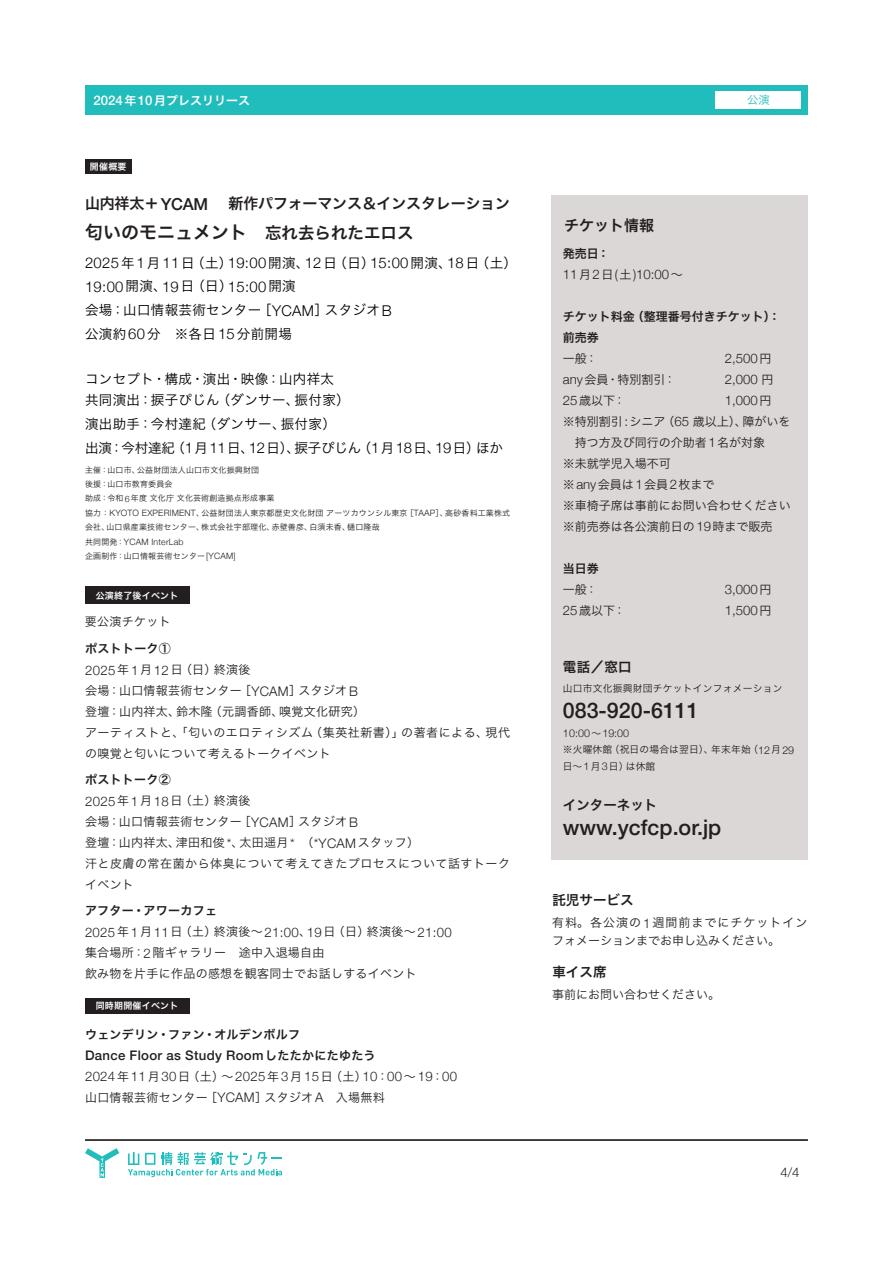
<style>
.page{position:relative;width:893px;height:1263px;background:#fff}
.page>*{position:absolute;margin:0;border:0;box-sizing:border-box;transform-origin:0 0}
.t1{font:500 21.45px "Helvetica Neue";color:#231f20}
.t2{font:18px "Hira Kaku Pro W6";color:#231f20}
.t3{font:15px "Hira Kaku Pro W6";letter-spacing:-.015em;color:#231f20}
.t4{font:300 14.85px/23.7px "Helvetica Neue";letter-spacing:.025em;color:#000}
.t5{font:13.5px/23.7px "Hira Kaku Pro W3";letter-spacing:.025em;color:#000}
.t6{font:13.5px "Hira Kaku Pro W6";color:#231f20}
.t7{font:300 13.2px/21px "Helvetica Neue";letter-spacing:.025em;color:#231f20}
.t8{font:500 13.2px "Helvetica Neue";color:#fff}
.t9{font:12px/21px "Hira Kaku Pro W3";letter-spacing:.025em;color:#231f20}
.t10{font:12px/21px "Hira Kaku Pro W3";color:#231f20}
.t11{font:12px/21px "Hira Kaku Pro W3";letter-spacing:.045em;color:#231f20}
.t12{font:12px "Hira Kaku Pro W6";letter-spacing:.025em;color:#231f20}
.t13{font:12px/21px "Hira Kaku Pro W6";color:#231f20}
.t14{font:11.25px "Hira Kaku Pro W3";color:#21bdbd}
.t15{font:300 10.8px "Helvetica Neue";color:#231f20}
.t16{font:9.75px/16.5px "Hira Kaku Pro W3";letter-spacing:.025em;color:#231f20}
.t17{font:9px "Hira Kaku Pro W6";letter-spacing:.025em;color:#fff}
.t18{font:300 8.7px "Helvetica Neue";letter-spacing:.025em;color:#231f20}
.t19{font:7.95px/14.4px "Hira Kaku Pro W3";letter-spacing:.025em;color:#231f20}
.s1{font-family:"Hira Kaku Pro W6";font-weight:400;font-size:12px}
.s2{font-family:"Helvetica Neue";font-weight:500;font-size:16.5px}
.s3{font-size:16.5px}
.s4{font-family:"Hira Kaku Pro W3";font-weight:400;font-size:13.5px}
.s5{font-family:"Helvetica Neue";font-weight:300;font-size:14.85px}
.s6{font-family:"Helvetica Neue";font-weight:300;font-size:8.7px}
.s7{font-family:"Hira Kaku Pro W3";font-weight:400;font-size:7.95px}
.s8{font-family:"Helvetica Neue";font-weight:300;font-size:13.2px}
.s9{font-family:"Hira Kaku Pro W3";font-weight:400;font-size:12px}
.s10{font-weight:500}
.s11{font-family:"Hira Kaku Pro W3";font-weight:400;font-size:9.75px}
.s12{font-family:"Helvetica Neue";font-weight:300;font-size:10.8px}
</style>
<div class="page">
<svg style="left:85px;top:1148px;width:34px;height:30px"></svg>
<svg style="left:128px;top:1152px;width:154px;height:25px"></svg>
<hr style="left:85px;top:1139px;width:723px;height:1px;background:#231f20">
<hr style="left:85px;top:1140px;width:723px;height:1px;background:#231f20">
<div style="left:85px;top:159px;width:46px;height:15px;background:#231f20"></div>
<div style="left:85px;top:85px;width:723px;height:30px;background:#21bdbd"></div>
<div style="left:716px;top:91px;width:85px;height:17px;background:#fff"></div>
<div style="left:552px;top:196px;width:256px;height:664px;background:#dad7d6"></div>
<div style="left:85px;top:587px;width:104px;height:17px;background:#231f20"></div>
<div style="left:85px;top:998px;width:104px;height:15px;background:#231f20"></div>
<p class="t8" style="left:94px;top:90px;width:158px">201724<span class="s1">年</span>120<span class="s1">月プレスリリース</span></p>
<p class="t14" style="left:747px;top:90px;width:24px">公演</p>
<p class="t17" style="left:90px;top:158px;width:38px">開催概要</p>
<p class="t3" style="left:85px;top:190px;width:427px">山内祥太＋<span class="s2">YCAM</span> 　新作パフォーマンス＆インスタレーション</p>
<h2 class="t2" style="left:85px;top:215px;width:330px">匂いのモニュメント　<span class="s3">忘れ去られたエロス</span></h2>
<p class="t4" style="left:85px;top:250px;width:433px">2025<span class="s4">年</span>1<span class="s4">月</span>11<span class="s4">日（土）</span>19:00<span class="s4">開演、</span>12<span class="s4">日（日）</span>15:00<span class="s4">開演、</span>18<span class="s4">日（土）<br></span>19:00<span class="s4">開演、</span>19<span class="s4">日（日）</span>15:00<span class="s4">開演</span></p>
<p class="t5" style="left:85px;top:297px;width:308px">会場：山口情報芸術センター［<span class="s5">YCAM</span>］スタジオ<span class="s5">B</span>公演約<span class="s5">60</span>分　※各日<span class="s5">15</span>分前開場</p>
<p class="t5" style="left:85px;top:367px;width:266px;line-height:21.5px">コンセプト・構成・演出・映像：山内祥太共同演出：捩子ぴじん（ダンサー、振付家）</p>
<p class="t5" style="left:85px;top:411px;width:419px">演出助手：今村達紀（ダンサー、振付家）<br>出演：今村達紀（<span class="s5">1</span>月<span class="s5">11</span>日、<span class="s5">12</span>日）、捩子ぴじん（<span class="s5">1</span>月<span class="s5">18</span>日、<span class="s5">19</span>日）ほか</p>
<p class="t19" style="left:85px;top:462px;width:427px">主催：山口市、公益財団法人山口市文化振興財団<br>後援：山口市教育委員会<br>助成：令和<span class="s6">6</span>年度文化庁文化芸術創造拠点形成事業<br>協力：<span class="s6">KYOTO EXPERIMENT</span>、公益財団法人東京都歴史文化財団アーツカウンシル東京［<span class="s6">TAAP</span>］、高砂香料工業株式会社、山口県産業技術センター、株式会社宇部理化、赤壁善彦、白須未香、樋口隆哉</p>
<p class="t18" style="left:85px;top:535px;width:100px"><span class="s7">共同開発：</span>YCAM InterLab</p>
<p class="t19" style="left:85px;top:548px;width:152px">企画制作：山口情報芸術センター<span class="s6">[YCAM]</span></p>
<p class="t17" style="left:96px;top:587px;width:84px">公演終了後イベント</p>
<p class="t9" style="left:85px;top:610px;width:87px">要公演チケット</p>
<p class="t12" style="left:85px;top:638px;width:112px">ポストトーク①　　</p>
<p class="t9" style="left:85px;top:658px;width:426px"><span class="s8">2025</span>年<span class="s8">1</span>月<span class="s8">12</span>日（日）終演後<br>会場：山口情報芸術センター［<span class="s8">YCAM</span>］スタジオ<span class="s8">B<br></span>登壇：山内祥太、鈴木隆（元調香師、嗅覚文化研究）<br>アーティストと、「匂いのエロティシズム（集英社新書）」の著者による、現代の嗅覚と匂いについて考えるトークイベント</p>
<p class="t12" style="left:85px;top:769px;width:87px">ポストトーク②</p>
<p class="t11" style="left:85px;top:789px;width:427px"><span class="s8">2025</span>年<span class="s8">1</span>月<span class="s8">18</span>日（土）終演後<br>会場：山口情報芸術センター［<span class="s8">YCAM</span>］スタジオ<span class="s8">B<br></span>登壇：山内祥太、津田和俊<span class="s8">*</span>、太田遥月<span class="s8">*</span>　（<span class="s8">*YCAM</span>スタッフ）<br>汗と皮膚の常在菌から体臭について考えてきたプロセスについて話すトークイベント</p>
<p class="t12" style="left:85px;top:900px;width:133px">アフター・アワーカフェ</p>
<p class="t7" style="left:85px;top:920px;width:368px">2025<span class="s9">年</span>1<span class="s9">月</span>11<span class="s9">日（土）終演後～</span>21:00<span class="s9">、</span>19<span class="s9">日（日）終演後～</span>21:00</p>
<p class="t9" style="left:85px;top:941px;width:333px">集合場所：<span class="s8">2</span>階ギャラリー　途中入退場自由<br>飲み物を片手に作品の感想を観客同士でお話しするイベント</p>
<p class="t17" style="left:96px;top:998px;width:84px">同時期開催イベント</p>
<p class="t12" style="left:85px;top:1023px;width:217px">ウェンデリン・ファン・オルデンボルフ</p>
<p class="t7" style="left:85px;top:1044px;width:374px"><span class="s10">Dance Floor as Study Room</span><span class="s1">したたかにたゆたう<br></span>2024<span class="s9">年</span>11<span class="s9">月</span>30<span class="s9">日（土）～</span>2025<span class="s9">年</span>3<span class="s9">月</span>15<span class="s9">日（土）</span>10<span class="s9">：</span>00<span class="s9">～</span>19<span class="s9">：</span>00</p>
<p class="t9" style="left:85px;top:1086px;width:301px">山口情報芸術センター［<span class="s8">YCAM</span>］スタジオ<span class="s8">A</span>　入場無料</p>
<p class="t3" style="left:564px;top:212px;width:91px">チケット情報</p>
<p class="t12" style="left:563px;top:242px;width:48px">発売日：</p>
<p class="t7" style="left:563px;top:263px;width:121px">11<span class="s9">月</span>2<span class="s9">日</span>(<span class="s9">土</span>)10:00<span class="s9">～</span></p>
<p class="t13" style="left:563px;top:305px;width:219px">チケット料金（整理番号付きチケット）：前売券</p>
<p class="t9" style="left:563px;top:347px;width:58px">一般：　　</p>
<p class="t7" style="left:725px;top:347px;width:48px">2,500<span class="s9">円</span></p>
<p class="t9" style="left:563px;top:368px;width:115px"><span class="s8">any</span>会員・特別割引：</p>
<p class="t7" style="left:725px;top:368px;width:50px">2,000 <span class="s9">円</span></p>
<p class="t9" style="left:563px;top:389px;width:64px"><span class="s8">25</span>歳以下：</p>
<p class="t7" style="left:725px;top:389px;width:48px">1,000<span class="s9">円</span></p>
<p class="t10" style="left:563px;top:410px;width:230px">※特別割引<span class="s8">:</span>シニア（<span class="s8">65</span> 歳以上）、障がいを　持つ方及び同行の介助者<span class="s8">1</span>名が対象<br>※未就学児入場不可<br>※<span class="s8">any</span>会員は<span class="s8">1</span>会員<span class="s8">2</span>枚まで<br>※車椅子席は事前にお問い合わせください※前売券は各公演前日の<span class="s8">19</span>時まで販売</p>
<p class="t12" style="left:563px;top:557px;width:37px">当日券</p>
<p class="t9" style="left:563px;top:578px;width:58px">一般：　　</p>
<p class="t7" style="left:725px;top:578px;width:48px">3,000<span class="s9">円</span></p>
<p class="t9" style="left:563px;top:599px;width:117px"><span class="s8">25</span>歳以下：　　　　</p>
<p class="t7" style="left:725px;top:599px;width:48px">1,500<span class="s9">円</span></p>
<p class="t6" style="left:563px;top:655px;width:70px">電話／窓口</p>
<p class="t16" style="left:563px;top:680px;width:221px">山口市文化振興財団チケットインフォメーション</p>
<h1 class="t1" style="left:563px;top:693px;width:137px">083-920-6111</h1>
<p class="t15" style="left:563px;top:725px;width:68px">10:00<span class="s11">～</span>19:00</p>
<p class="t16" style="left:563px;top:741px;width:233px">※火曜休館（祝日の場合は翌日）、年末年始（<span class="s12">12</span>月<span class="s12">29</span>日～<span class="s12">1</span>月<span class="s12">3</span>日）は休館</p>
<p class="t6" style="left:563px;top:793px;width:96px">インターネット</p>
<h1 class="t1" style="left:563px;top:810px;width:160px">www.ycfcp.or.jp</h1>
<p class="t6" style="left:552px;top:887px;width:82px">託児サービス</p>
<p class="t10" style="left:552px;top:913px;width:257px;line-height:18px">有料。各公演の<span class="s8">1</span>週間前までにチケットインフォメーションまでお申し込みください。</p>
<p class="t6" style="left:552px;top:959px;width:55px">車イス席</p>
<p class="t10" style="left:552px;top:983px;width:169px">事前にお問い合わせください。</p>
<p class="t7" style="left:780px;top:1161px;width:21px">4/4</p>
</div>
